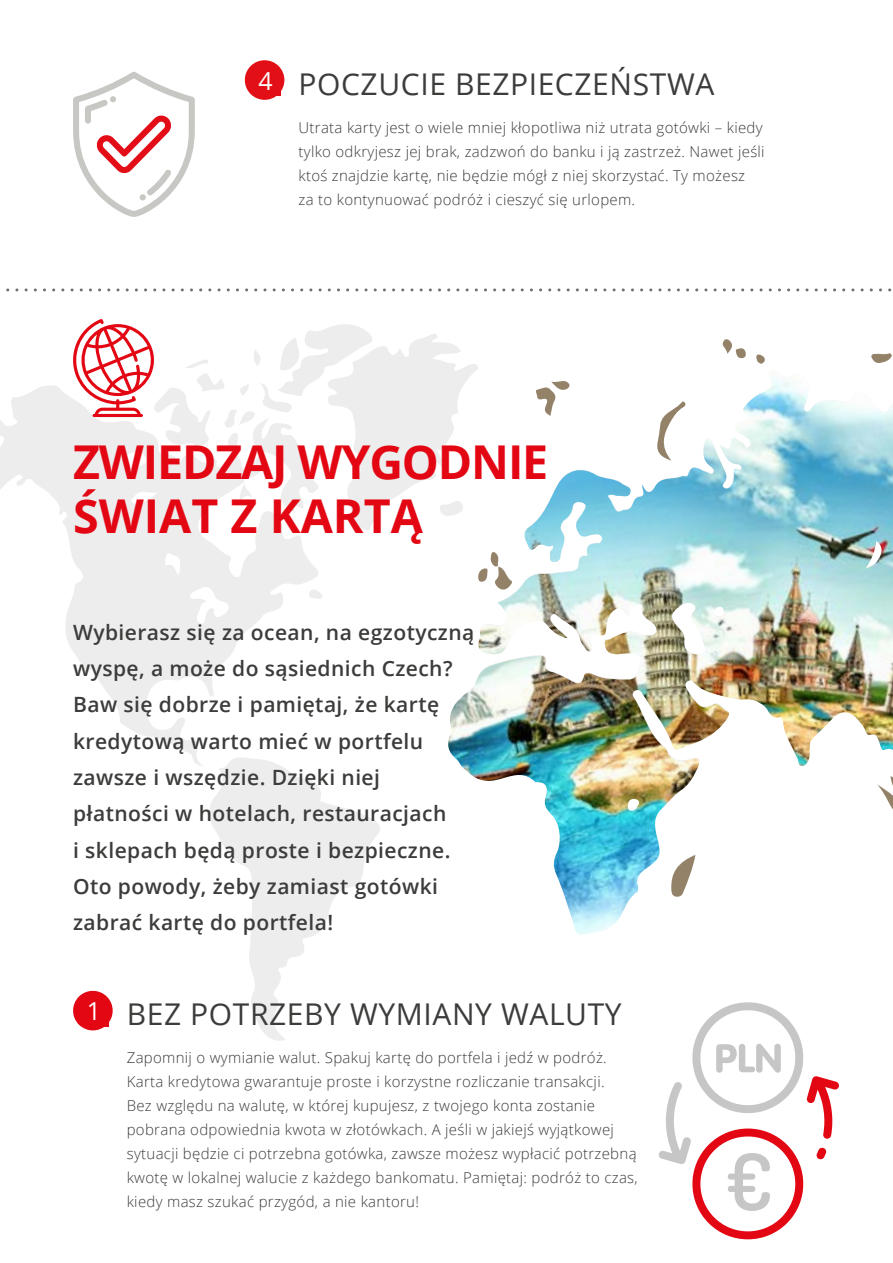
<style>
.page{position:relative;width:893px;height:1263px;background:#fff}
.page>*{position:absolute;margin:0;border:0;box-sizing:border-box;transform-origin:0 0}
.t1{font:700 46.65px/54px "Open Sans";letter-spacing:-.025em;color:#e30613}
.t2{font:30px "Open Sans";letter-spacing:.02em;color:#3c3c3b}
.t3{font:600 21px/36.3px "Open Sans";letter-spacing:.02em;color:#3c3c3b}
.t4{font:300 15px/24px "Open Sans";letter-spacing:.02em;color:#3c3c3b}
</style>
<div class="page">
<svg style="left:0;top:385px;width:318px;height:381px"></svg>
<svg style="left:207px;top:753px;width:173px;height:288px"></svg>
<svg style="left:308px;top:589px;width:14px;height:10px"></svg>
<svg style="left:6px;top:288px;width:886px;height:3px"></svg>
<svg style="left:244px;top:60px;width:41px;height:40px"></svg>
<div style="left:269px;top:84px;width:12px;height:12px;background:#e30f17"></div>
<svg style="left:73px;top:72px;width:122px;height:145px"></svg>
<svg style="left:67px;top:319px;width:411px;height:213px"></svg>
<svg style="left:73px;top:990px;width:40px;height:41px"></svg>
<div style="left:97px;top:1015px;width:12px;height:11px;background:#e30613"></div>
<svg style="left:658px;top:1002px;width:181px;height:238px"></svg>
<img style="left:446px;top:370px;width:447px;height:565px">
<img style="left:476px;top:371px;width:298px;height:284px">
<svg style="left:671px;top:854px;width:24px;height:43px"></svg>
<svg style="left:656px;top:401px;width:30px;height:60px"></svg>
<svg style="left:871px;top:353px;width:21px;height:10px"></svg>
<svg style="left:534px;top:378px;width:37px;height:38px"></svg>
<svg style="left:877px;top:775px;width:16px;height:48px"></svg>
<svg style="left:478px;top:551px;width:36px;height:39px"></svg>
<svg style="left:722px;top:339px;width:24px;height:19px"></svg>
<svg style="left:756px;top:354px;width:9px;height:10px"></svg>
<h2 class="t2" style="left:258px;top:63px;width:457px"><sup>4</sup> POCZUCIE BEZPIECZEŃSTWA</h2>
<p class="t4" style="left:298px;top:115px;width:468px">Utrata karty jest o wiele mniej kłopotliwa niż utrata gotówki – kiedy tylko odkryjesz jej brak, zadzwoń do banku i ją zastrzeż. Nawet jeśli ktoś znajdzie kartę, nie będzie mógł z niej skorzystać. Ty możesz<br>za to kontynuować podróż i cieszyć się urlopem.</p>
<h1 class="t1" style="left:73px;top:434px;width:477px">ZWIEDZAJ WYGODNIE<br>ŚWIAT Z KARTĄ</h1>
<p class="t3" style="left:73px;top:614px;width:403px">Wybierasz się za ocean, na egzotyczną wyspę, a może do sąsiednich Czech?<br>Baw się dobrze i pamiętaj, że kartę kredytową warto mieć w portfelu zawsze i wszędzie. Dzięki niej płatności w hotelach, restauracjach<br>i sklepach będą proste i bezpieczne.<br>Oto powody, żeby zamiast gotówki zabrać kartę do portfela!</p>
<h2 class="t2" style="left:87px;top:994px;width:536px"><sup>1</sup> BEZ POTRZEBY WYMIANY WALUTY</h2>
<p class="t4" style="left:127px;top:1045px;width:513px">Zapomnij o wymianie walut. Spakuj kartę do portfela i jedź w podróż.<br>Karta kredytowa gwarantuje proste i korzystne rozliczanie transakcji.<br>Bez względu na walutę, w której kupujesz, z twojego konta zostanie pobrana odpowiednia kwota w złotówkach. A jeśli w jakiejś wyjątkowej sytuacji będzie ci potrzebna gotówka, zawsze możesz wypłacić potrzebną kwotę w lokalnej walucie z każdego bankomatu. Pamiętaj: podróż to czas, kiedy masz szukać przygód, a nie kantoru!</p>
</div>
